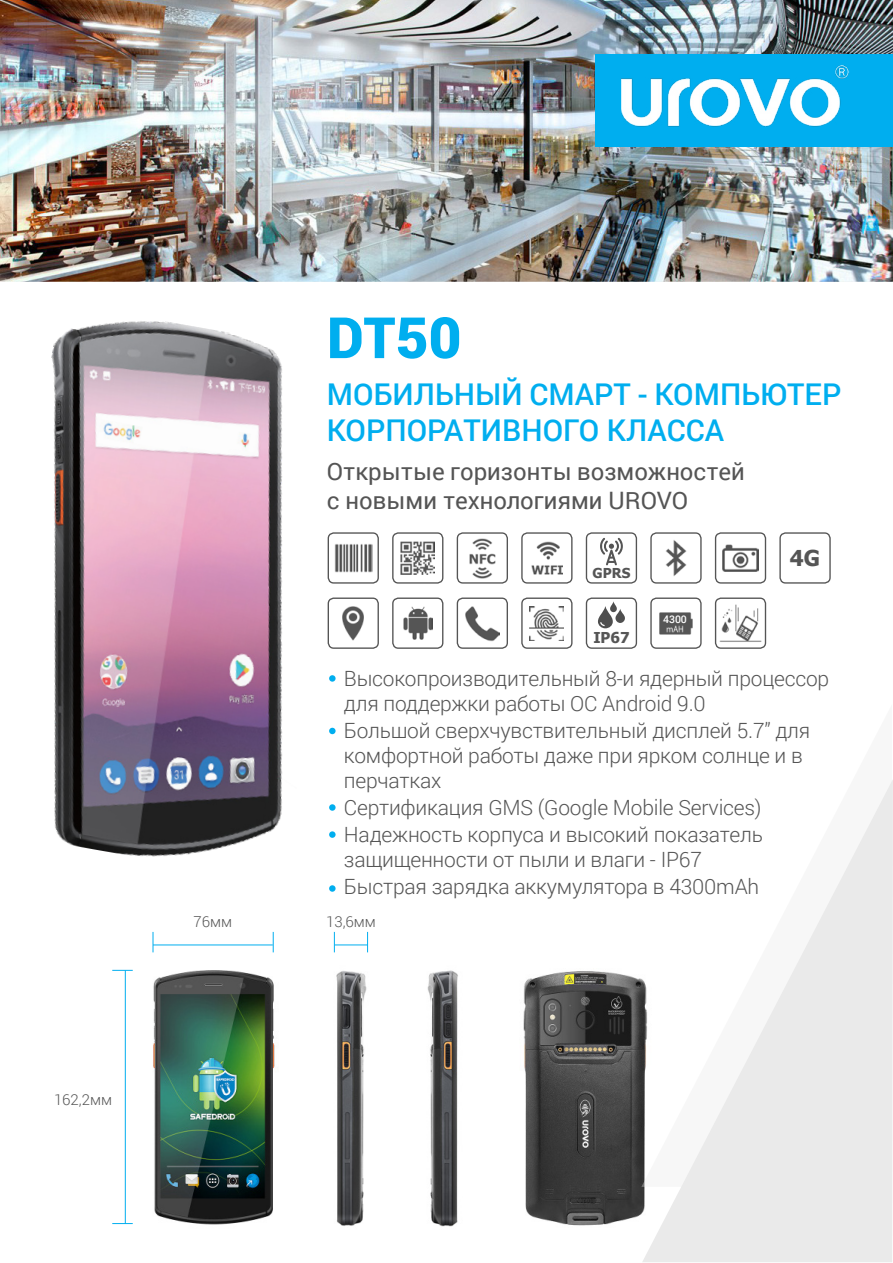
<style>
.page{position:relative;width:893px;height:1263px;background:#fff}
.page>*{position:absolute;margin:0;border:0;box-sizing:border-box;transform-origin:0 0}
.t1{font:900 57px "Roboto";color:#00aeef}
.t2{font:500 30px/36px "Roboto";color:#00aeef}
.t3{font:24px/28.8px "Roboto";color:#555}
.t4{font:700 21.9px "Tahoma";color:#555}
.t5{font:300 21px/26.1px "Roboto";letter-spacing:-.01em;color:#555}
.t6{font:300 15px "Roboto";color:#555}
.t7{font:700 15px "Tahoma";color:#555}
.t8{font:700 13.65px "Tahoma";color:#555}
.t9{font:500 10.5px "Roboto";color:#fff}
</style>
<div class="page">
<img style="left:523px;top:971px;width:119px;height:255px">
<img style="left:427px;top:970px;width:31px;height:257px">
<img style="left:333px;top:947px;width:36px;height:279px">
<img style="left:112px;top:946px;width:163px;height:279px">
<svg style="left:329px;top:885px;width:7px;height:7px"></svg>
<svg style="left:642px;top:780px;width:251px;height:482px;fill:#eaeaea"></svg>
<img style="left:0;top:0;width:893px;height:282px">
<div style="left:595px;top:54px;width:298px;height:93px;background:#00aeef"></div>
<img style="left:621px;top:65px;width:228px;height:62px">
<div style="left:328px;top:532px;width:51px;height:52px;border:1px solid #555;border-radius:5px"></div>
<div style="left:392px;top:532px;width:51px;height:52px;border:1px solid #555;border-radius:5px"></div>
<img style="left:401px;top:541px;width:34px;height:34px">
<div style="left:457px;top:532px;width:51px;height:52px;border:1px solid #555;border-radius:5px"></div>
<img style="left:469px;top:539px;width:27px;height:39px">
<div style="left:521px;top:532px;width:51px;height:52px;border:1px solid #555;border-radius:5px"></div>
<img style="left:531px;top:542px;width:31px;height:32px">
<div style="left:650px;top:532px;width:52px;height:52px;border:1px solid #555;border-radius:5px"></div>
<img style="left:666px;top:540px;width:20px;height:36px">
<div style="left:715px;top:532px;width:51px;height:52px;border:1px solid #555;border-radius:5px"></div>
<img style="left:722px;top:545px;width:37px;height:26px">
<div style="left:779px;top:532px;width:52px;height:52px;border:1px solid #555;border-radius:5px"></div>
<div style="left:328px;top:597px;width:51px;height:52px;border:1px solid #555;border-radius:5px"></div>
<div style="left:392px;top:597px;width:51px;height:52px;border:1px solid #555;border-radius:5px"></div>
<img style="left:403px;top:607px;width:29px;height:33px">
<div style="left:457px;top:597px;width:51px;height:52px;border:1px solid #555;border-radius:5px"></div>
<img style="left:465px;top:606px;width:34px;height:35px">
<div style="left:650px;top:597px;width:52px;height:52px;border:1px solid #555;border-radius:5px"></div>
<img style="left:659px;top:612px;width:34px;height:22px">
<div style="left:715px;top:597px;width:51px;height:52px;border:1px solid #555;border-radius:5px"></div>
<img style="left:719px;top:604px;width:43px;height:38px">
<div style="left:586px;top:532px;width:51px;height:52px;border:1px solid #555;border-radius:5px"></div>
<svg style="left:600px;top:538px;width:23px;height:27px"></svg>
<div style="left:586px;top:597px;width:51px;height:52px;border:1px solid #555;border-radius:5px"></div>
<div style="left:663px;top:615px;width:24px;height:9px;background:#555"></div>
<svg style="left:598px;top:606px;width:15px;height:22px"></svg>
<svg style="left:615px;top:609px;width:10px;height:14px"></svg>
<svg style="left:610px;top:601px;width:7px;height:11px"></svg>
<svg style="left:599px;top:621px;width:7px;height:6px"></svg>
<div style="left:521px;top:597px;width:51px;height:52px;border:1px solid #555;border-radius:5px"></div>
<img style="left:530px;top:606px;width:34px;height:34px">
<img style="left:51px;top:321px;width:322px;height:536px">
<svg style="left:334px;top:932px;width:1px;height:20px"></svg>
<svg style="left:153px;top:932px;width:1px;height:20px"></svg>
<svg style="left:112px;top:1223px;width:21px;height:1px"></svg>
<hr style="left:335px;top:944px;width:33px;height:1px;background:#00aeef">
<hr style="left:153px;top:944px;width:120px;height:1px;background:#00aeef">
<hr style="left:125px;top:970px;width:1px;height:253px;background:#00aeef">
<svg style="left:367px;top:932px;width:1px;height:20px"></svg>
<svg style="left:273px;top:932px;width:1px;height:20px"></svg>
<svg style="left:112px;top:970px;width:21px;height:1px"></svg>
<p class="t6" style="left:54px;top:1089px;width:60px">162,2мм</p>
<h1 class="t1" style="left:327px;top:298px;width:136px">DT50</h1>
<h2 class="t2" style="left:327px;top:375px;width:516px">МОБИЛЬНЫЙ СМАРТ - КОМПЬЮТЕР<br>КОРПОРАТИВНОГО КЛАССА</h2>
<p class="t3" style="left:327px;top:456px;width:419px">Открытые горизонты возможностей с новыми технологиями UROVO</p>
<p class="t8" style="left:593px;top:564px;width:39px">GPRS</p>
<p class="t7" style="left:593px;top:627px;width:38px">IP67</p>
<p class="t9" style="left:663px;top:612px;width:25px">4300</p>
<p class="t4" style="left:790px;top:543px;width:32px">4G</p>
<p class="t5" style="left:344px;top:664px;width:487px">Высокопроизводительный 8-и ядерный процессор для поддержки работы ОС Android 9.0<br>Большой сверхчувствительный дисплей 5.7” для комфортной работы даже при ярком солнце и в перчатках<br>Сертификация GMS (Google Mobile Services)<br>Надежность корпуса и высокий показатель защищенности от пыли и влаги - IP67<br>Быстрая зарядка аккумулятора в 4300mAh</p>
<p class="t6" style="left:194px;top:911px;width:40px">76мм</p>
<p class="t6" style="left:326px;top:911px;width:51px">13,6мм</p>
</div>
